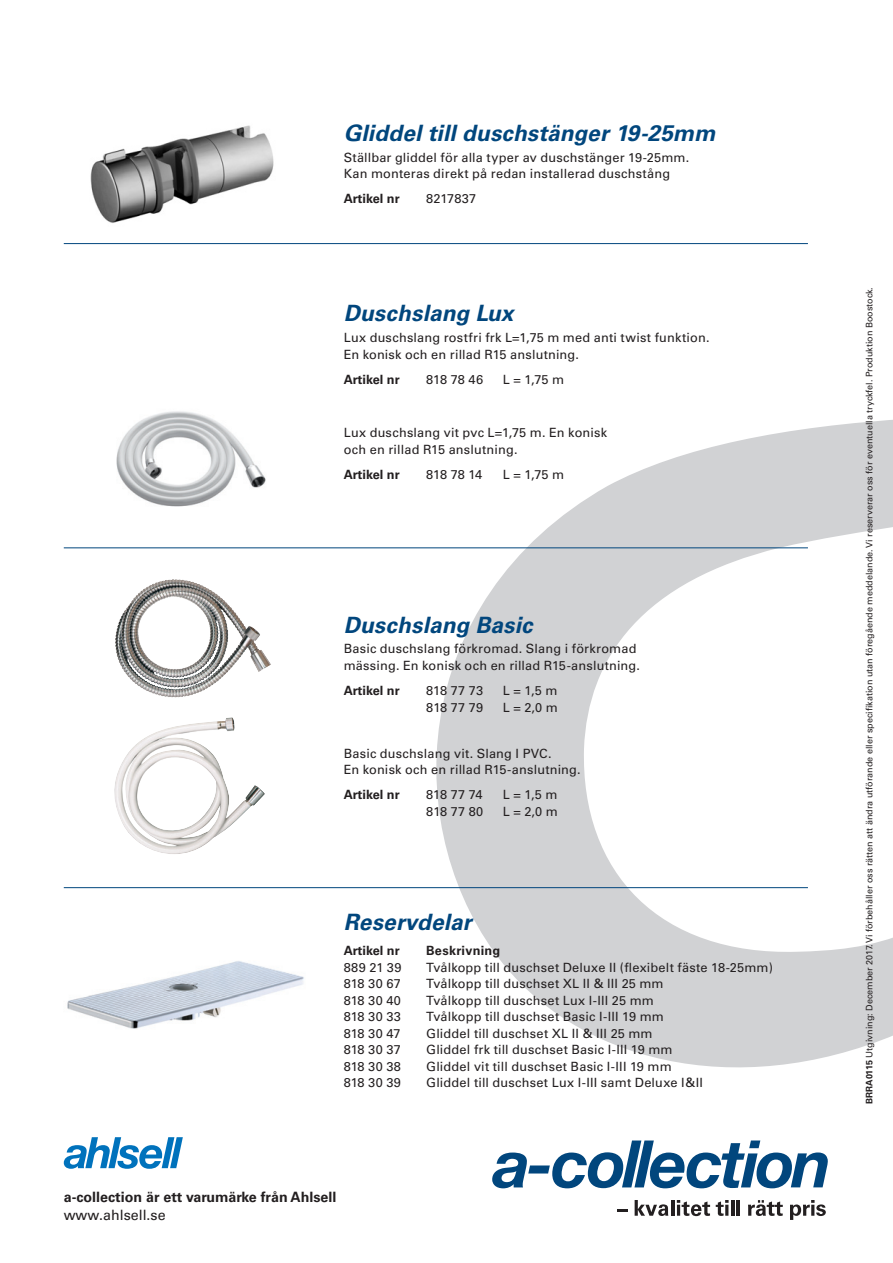
<style>
.page{position:relative;width:893px;height:1263px;background:#fff}
.page>*{position:absolute;margin:0;border:0;box-sizing:border-box;transform-origin:0 0}
.t1{font:italic 700 22.5px "Univers";letter-spacing:.01em;color:#01467d}
.t2{font:700 14.25px "Univers";color:#231f20}
.t3{font:14.25px "Univers";color:#231f20}
.t4{font:12.75px/16.5px "Univers";letter-spacing:.015em;color:#231f20}
.t5{font:700 12.75px "Univers";color:#231f20}
.t6{font:700 12.75px "Univers";letter-spacing:.02em;color:#231f20}
.t7{font:9px "Univers";color:#231f20}
.s1{font-family:"Univers LT Std";font-weight:700}
</style>
<div class="page">
<svg style="left:436px;top:420px;width:457px;height:647px"></svg>
<svg style="left:492px;top:1140px;width:336px;height:48px"></svg>
<svg style="left:617px;top:1209px;width:11px;height:2px"></svg>
<svg style="left:635px;top:1200px;width:33px;height:16px"></svg>
<hr style="left:671px;top:1200px;width:3px;height:16px;background:#231f20">
<svg style="left:677px;top:1200px;width:33px;height:16px"></svg>
<svg style="left:716px;top:1200px;width:13px;height:16px"></svg>
<hr style="left:731px;top:1200px;width:3px;height:16px;background:#231f20">
<hr style="left:737px;top:1200px;width:3px;height:16px;background:#231f20">
<svg style="left:748px;top:1200px;width:35px;height:16px"></svg>
<svg style="left:790px;top:1200px;width:36px;height:20px"></svg>
<svg style="left:64px;top:1137px;width:119px;height:32px"></svg>
<hr style="left:64px;top:547px;width:744px;height:1px;background:#01467d">
<hr style="left:64px;top:243px;width:744px;height:1px;background:#01467d">
<img style="left:114px;top:717px;width:151px;height:137px">
<img style="left:116px;top:411px;width:150px;height:96px">
<img style="left:128px;top:621px;width:92px;height:68px">
<hr style="left:64px;top:887px;width:744px;height:1px;background:#01467d">
<img style="left:67px;top:961px;width:237px;height:68px">
<img style="left:90px;top:125px;width:184px;height:98px">
<h1 class="t1" style="left:344px;top:125px;width:373px">Gliddel till duschstänger 19-25mm</h1>
<p class="t4" style="left:344px;top:150px;width:347px">Ställbar gliddel för alla typer av duschstänger 19-25mm.<br>Kan monteras direkt på redan installerad duschstång</p>
<p class="t5" style="left:344px;top:194px;width:57px">Artikel nr</p>
<p class="t4" style="left:426px;top:192px;width:52px">8217837</p>
<h1 class="t1" style="left:344px;top:305px;width:171px">Duschslang Lux</h1>
<p class="t4" style="left:344px;top:331px;width:367px">Lux duschslang rostfri frk L=1,75 m med anti twist funktion.<br>En konisk och en rillad R15 anslutning.</p>
<p class="t5" style="left:344px;top:374px;width:57px">Artikel nr</p>
<p class="t4" style="left:426px;top:372px;width:59px">818 78 46</p>
<p class="t4" style="left:503px;top:372px;width:63px">L = 1,75 m</p>
<p class="t4" style="left:344px;top:425px;width:265px">Lux duschslang vit pvc L=1,75 m. En konisk och en rillad R15 anslutning.</p>
<p class="t5" style="left:344px;top:469px;width:57px">Artikel nr</p>
<p class="t4" style="left:426px;top:467px;width:58px">818 78 14</p>
<p class="t4" style="left:503px;top:467px;width:63px">L = 1,75 m</p>
<h1 class="t1" style="left:344px;top:616px;width:190px">Duschslang Basic</h1>
<p class="t4" style="left:344px;top:642px;width:298px">Basic duschslang förkromad. Slang i förkromad mässing. En konisk och en rillad R15-anslutning.</p>
<p class="t5" style="left:344px;top:686px;width:57px">Artikel nr</p>
<p class="t4" style="left:426px;top:683px;width:58px">818 77 73</p>
<p class="t4" style="left:503px;top:683px;width:56px">L = 1,5 m</p>
<p class="t4" style="left:426px;top:700px;width:58px">818 77 79</p>
<p class="t4" style="left:503px;top:700px;width:57px">L = 2,0 m</p>
<p class="t4" style="left:344px;top:746px;width:238px">Basic duschslang vit. Slang I PVC.<br>En konisk och en rillad R15-anslutning.</p>
<p class="t5" style="left:344px;top:790px;width:57px">Artikel nr</p>
<p class="t4" style="left:426px;top:788px;width:58px">818 77 74</p>
<p class="t4" style="left:503px;top:788px;width:56px">L = 1,5 m</p>
<p class="t4" style="left:426px;top:804px;width:59px">818 77 80</p>
<p class="t4" style="left:503px;top:804px;width:57px">L = 2,0 m</p>
<h1 class="t1" style="left:344px;top:914px;width:129px">Reservdelar</h1>
<p class="t5" style="left:344px;top:946px;width:57px">Artikel nr</p>
<p class="t6" style="left:426px;top:946px;width:76px">Beskrivning</p>
<p class="t4" style="left:344px;top:960px;width:59px">889 21 39</p>
<p class="t4" style="left:426px;top:960px;width:348px">Tvålkopp till duschset Deluxe II (flexibelt fäste 18-25mm)</p>
<p class="t4" style="left:344px;top:976px;width:59px">818 30 67</p>
<p class="t4" style="left:426px;top:976px;width:239px">Tvålkopp till duschset XL II &amp; III 25 mm</p>
<p class="t4" style="left:344px;top:993px;width:59px">818 30 40</p>
<p class="t4" style="left:426px;top:993px;width:229px">Tvålkopp till duschset Lux I-III 25 mm</p>
<p class="t4" style="left:344px;top:1009px;width:59px">818 30 33</p>
<p class="t4" style="left:426px;top:1009px;width:239px">Tvålkopp till duschset Basic I-III 19 mm</p>
<p class="t4" style="left:344px;top:1026px;width:58px">818 30 47</p>
<p class="t4" style="left:426px;top:1026px;width:228px">Gliddel till duschset XL II &amp; III 25 mm</p>
<p class="t4" style="left:344px;top:1042px;width:59px">818 30 37</p>
<p class="t4" style="left:426px;top:1042px;width:248px">Gliddel frk till duschset Basic I-III 19 mm</p>
<p class="t4" style="left:344px;top:1059px;width:59px">818 30 38</p>
<p class="t4" style="left:426px;top:1059px;width:247px">Gliddel vit till duschset Basic I-III 19 mm</p>
<p class="t4" style="left:344px;top:1075px;width:59px">818 30 39</p>
<p class="t4" style="left:426px;top:1075px;width:278px">Gliddel till duschset Lux I-III samt Deluxe I&amp;II</p>
<p class="t2" style="left:64px;top:1191px;width:274px">a-collection är ett varumärke från Ahlsell</p>
<p class="t3" style="left:64px;top:1209px;width:103px">www.ahlsell.se</p>
<p class="t7" style="left:866px;top:1103px;width:818px;rotate:-90deg"><span class="s1">BRRA0115</span> Utgivning: December 2017. Vi förbehåller oss rätten att ändra utförande eller specifikation utan föregående meddelande. Vi reserverar oss för eventuella tryckfel. Produktion Boostock.</p>
</div>
